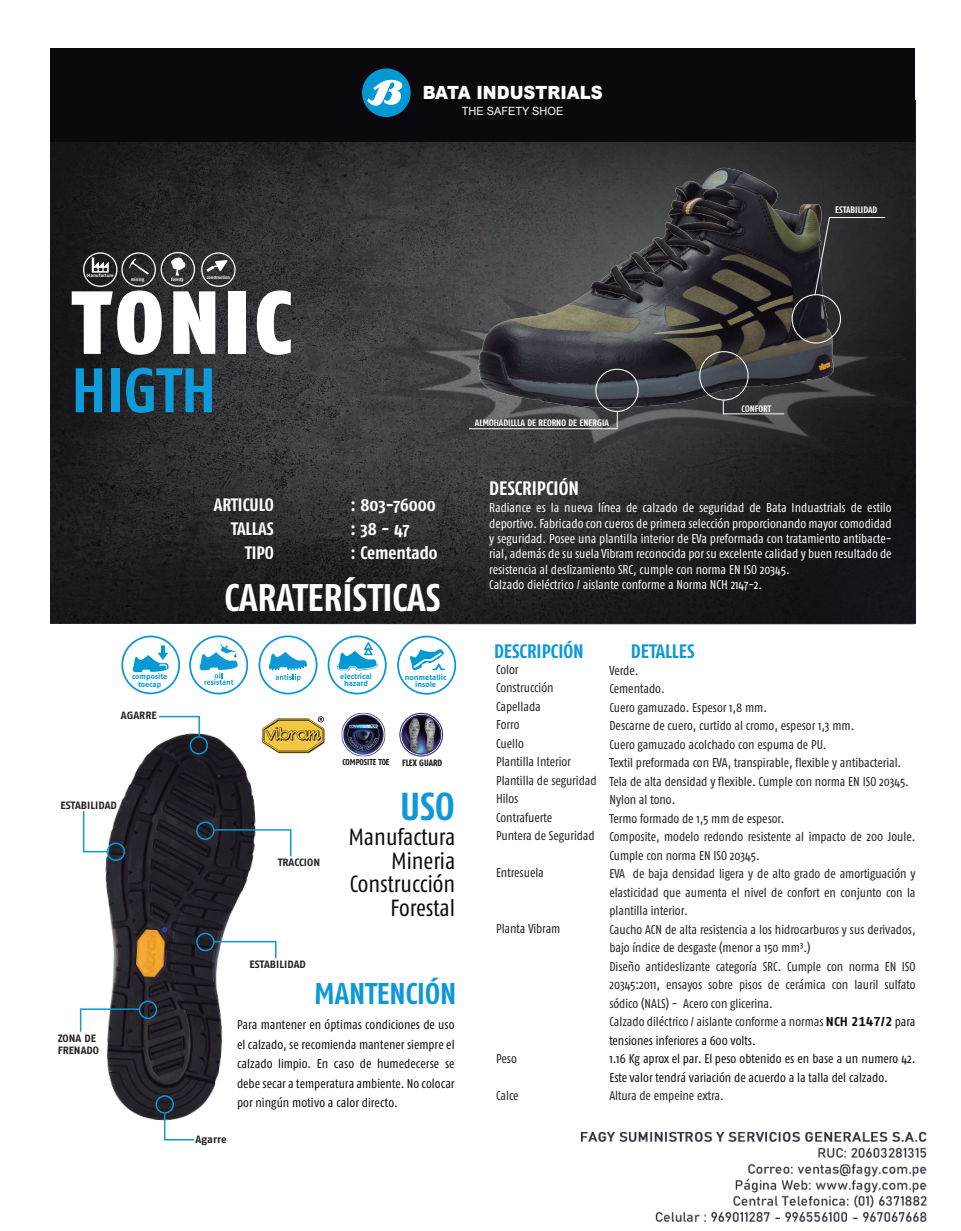
<style>
.page{position:relative;width:961px;height:1231px;background:#fff}
.page>*{position:absolute;margin:0;border:0;box-sizing:border-box;transform-origin:0 0}
.t1{font:900 89.25px "Fago Co";letter-spacing:.065em;color:#fff}
.t2{font:700 62.7px "Fago Co";letter-spacing:.01em;color:#0e9bd9}
.t3{font:700 39px "Fago Co";color:#0e98d7}
.t4{font:700 38.4px "Fago Co";color:#fff}
.t5{font:700 30px "Fago Co";color:#0e98d7}
.t6{font:23.4px/23.4px "Fago Co";color:#0b090d;text-align:right}
.t7{font:700 19.5px "Fago Co";color:#0e98d7}
.t8{font:700 19.5px "Fago Co";color:#fff}
.t9{font:900 18.15px "Arial";color:#fff;scale:.91 1}
.t10{font:700 18px/24px "Fago Co";color:#fff;text-align:right}
.t11{font:12.75px/18.5px "Fago Co";color:#231f20}
.t12{font:12.75px/15.3px "Fago Co";color:#fff}
.t13{font:12.75px/19.5px "Fago Co";letter-spacing:.005em;color:#0b090d;text-align:justify}
.t14{font:11.4px "Arial";color:#fff}
.t15{font:10.65px/12.8px "Fago No Bold TF";color:#231f20}
.t16{font:700 9.3px "Fago Co";color:#fff}
.t17{font:700 9.15px "Fago Co";color:#0b090d}
.t18{font:700 8.55px "Fago Co";color:#0b090d}
.t19{font:7.65px/7.2px "Fago No Bold TF";color:#0099d2;text-align:center}
.t20{font:700 4.8px "Fago Co";color:#fff}
.t21{font:4.65px "Fago No Bold TF";letter-spacing:-.005em;color:#fff}
.s1{font-family:"Fago No Bold TF";color:#0b090d}
.s2{color:#0b090d}
</style>
<div class="page">
<div style="left:50px;top:142px;width:23px;height:482px;background:#17171a"></div>
<img style="left:73px;top:48px;width:845px;height:706px">
<div style="left:50px;top:48px;width:864px;height:94px;background:#0b090d"></div>
<img style="left:73px;top:711px;width:222px;height:410px">
<div style="left:155px;top:1095px;width:19px;height:18px;border:1px solid #0e98d7;border-radius:50%"></div>
<div style="left:139px;top:1000px;width:18px;height:19px;border:1px solid #0e98d7;border-radius:50%"></div>
<div style="left:196px;top:932px;width:19px;height:19px;border:1px solid #0e98d7;border-radius:50%"></div>
<div style="left:107px;top:842px;width:18px;height:19px;border:1px solid #0e98d7;border-radius:50%"></div>
<div style="left:196px;top:821px;width:19px;height:19px;border:1px solid #0e98d7;border-radius:50%"></div>
<div style="left:189px;top:736px;width:19px;height:18px;border:1px solid #0e98d7;border-radius:50%"></div>
<svg style="left:163px;top:1112px;width:33px;height:29px"></svg>
<svg style="left:79px;top:1007px;width:62px;height:26px"></svg>
<svg style="left:213px;top:940px;width:64px;height:19px"></svg>
<svg style="left:213px;top:828px;width:79px;height:29px"></svg>
<svg style="left:82px;top:809px;width:27px;height:44px"></svg>
<svg style="left:158px;top:715px;width:43px;height:22px"></svg>
<svg style="left:200px;top:644px;width:38px;height:41px"></svg>
<div style="left:189px;top:635px;width:59px;height:59px;border:2px solid #0e98d7;border-radius:50%"></div>
<svg style="left:269px;top:652px;width:38px;height:29px"></svg>
<div style="left:259px;top:635px;width:58px;height:59px;border:2px solid #0e98d7;border-radius:50%"></div>
<svg style="left:337px;top:641px;width:41px;height:29px"></svg>
<div style="left:328px;top:635px;width:58px;height:59px;border:2px solid #0e98d7;border-radius:50%"></div>
<div style="left:122px;top:636px;width:58px;height:58px;border:2px solid #0e98d7;border-radius:50%"></div>
<svg style="left:132px;top:645px;width:37px;height:27px"></svg>
<img style="left:336px;top:709px;width:56px;height:48px">
<img style="left:397px;top:711px;width:48px;height:46px">
<div style="left:399px;top:713px;width:44px;height:43px;border:1px solid #37306f;border-radius:50%"></div>
<div style="left:402px;top:715px;width:39px;height:39px;border:1px solid #37306f;border-radius:50%"></div>
<div style="left:397px;top:636px;width:59px;height:58px;border:2px solid #0e98d7;border-radius:50%"></div>
<svg style="left:410px;top:648px;width:35px;height:23px"></svg>
<svg style="left:262px;top:716px;width:63px;height:37px"></svg>
<svg style="left:92px;top:257px;width:17px;height:16px"></svg>
<div style="left:83px;top:253px;width:34px;height:34px;border:1px solid #fff;border-radius:50%"></div>
<div style="left:122px;top:253px;width:34px;height:34px;border:1px solid #fff;border-radius:50%"></div>
<svg style="left:129px;top:258px;width:20px;height:16px"></svg>
<div style="left:161px;top:252px;width:34px;height:35px;border:1px solid #fff;border-radius:50%"></div>
<svg style="left:168px;top:256px;width:18px;height:20px"></svg>
<div style="left:201px;top:253px;width:34px;height:34px;border:1px solid #fff;border-radius:50%"></div>
<svg style="left:206px;top:260px;width:21px;height:12px"></svg>
<img style="left:462px;top:150px;width:403px;height:284px">
<div style="left:791px;top:294px;width:50px;height:49px;border:1px solid #fff;border-radius:50%"></div>
<svg style="left:814px;top:217px;width:72px;height:79px;background:#313033"></svg>
<div style="left:699px;top:351px;width:49px;height:49px;border:1px solid #fff;border-radius:50%"></div>
<svg style="left:722px;top:399px;width:63px;height:16px"></svg>
<div style="left:595px;top:369px;width:43px;height:43px;border:1px solid #fff;border-radius:50%"></div>
<svg style="left:468px;top:410px;width:150px;height:19px;background:#535356"></svg>
<div style="left:362px;top:68px;width:48px;height:49px;background:#0099d2;border-radius:50%"></div>
<svg style="left:367px;top:80px;width:36px;height:26px"></svg>
<img style="left:581px;top:1132px;width:345px;height:89px">
<p class="t21" style="left:87px;top:273px;width:28px">Manufacture</p>
<p class="t20" style="left:131px;top:276px;width:15px">mining</p>
<p class="t20" style="left:171px;top:276px;width:14px">foresty</p>
<p class="t20" style="left:207px;top:274px;width:24px">construction</p>
<h1 class="t1" style="left:72px;top:269px;width:221px">TONIC</h1>
<h2 class="t2" style="left:72px;top:353px;width:146px">HIGTH</h2>
<h3 class="t9" style="left:422px;top:80px;width:199px">BATA INDUSTRIALS</h3>
<p class="t14" style="left:462px;top:103px;width:103px">THE SAFETY SHOE</p>
<p class="t16" style="left:475px;top:417px;width:135px">ALMOHADILLLA DE REORNO DE ENERGIA</p>
<h3 class="t8" style="left:489px;top:476px;width:91px">DESCRIPCIÓN</h3>
<p class="t16" style="left:835px;top:205px;width:44px">ESTABILIDAD</p>
<p class="t16" style="left:741px;top:403px;width:31px">CONFORT</p>
<p class="t19" style="left:132px;top:673px;width:37px">composite toecap</p>
<p class="t15" style="left:121px;top:709px;width:37px">AGARRE</p>
<p class="t15" style="left:60px;top:798px;width:58px">ESTABILIDAD</p>
<p class="t15" style="left:58px;top:1031px;width:43px">ZONA DE<br>FRENADO</p>
<h3 class="t10" style="left:214px;top:492px;width:61px">ARTICULO<br>TALLAS<br>TIPO</h3>
<h3 class="t10" style="left:350px;top:492px;width:89px;text-align:left">: 803-76000 : 38 - 47<br>: Cementado</h3>
<h3 class="t4" style="left:224px;top:575px;width:218px">CARATERÍSTICAS</h3>
<p class="t19" style="left:340px;top:673px;width:33px">electrical hazard</p>
<p class="t19" style="left:405px;top:673px;width:43px">nonmetallic insole</p>
<p class="t15" style="left:278px;top:856px;width:44px">TRACCION</p>
<p class="t15" style="left:249px;top:958px;width:58px">ESTABILIDAD</p>
<p class="t18" style="left:342px;top:757px;width:49px">COMPOSITE TOE</p>
<p class="t17" style="left:402px;top:757px;width:42px">FLEX GUARD</p>
<h3 class="t3" style="left:400px;top:783px;width:56px">USO</h3>
<h3 class="t6" style="left:348px;top:825px;width:108px">Manufactura<br>Mineria<br>Construcción<br>Forestal</h3>
<p class="t15" style="left:195px;top:1133px;width:33px">Agarre</p>
<h3 class="t5" style="left:314px;top:976px;width:143px">MANTENCIÓN</h3>
<p class="t13" style="left:237px;top:1014px;width:219px">Para mantener en óptimas condiciones de uso el calzado, se recomienda mantener siempre el calzado limpio. En caso de humedecerse se debe secar a temperatura ambiente. No colocar por ningún motivo a calor directo.</p>
<p class="t12" style="left:489px;top:500px;width:404px">Radiance es la nueva línea de calzado de seguridad de Bata Induastrials de estilo deportivo. Fabricado con cueros de primera selección proporcionando mayor comodidad y seguridad. Posee una plantilla interior de EVa preformada con tratamiento antibacte&shy;rial, además de su suela Vibram reconocida por su excelente calidad y buen resultado de resistencia al deslizamiento SRC, cumple con norma EN ISO 20345.<br>Calzado dieléctrico / aislante conforme a Norma NCH 2147-2.</p>
<h3 class="t7" style="left:494px;top:640px;width:91px">DESCRIPCIÓN</h3>
<p class="t11" style="left:496px;top:660px;width:102px">Color<br>Construcción<br>Capellada<br>Forro<br>Cuello<br>Plantilla Interior<br>Plantilla de seguridad<br>Hilos<br>Contrafuerte<br>Puntera de Seguridad</p>
<p class="t11" style="left:496px;top:863px;width:49px">Entresuela</p>
<p class="t11" style="left:496px;top:919px;width:66px">Planta Vibram</p>
<p class="t11" style="left:496px;top:1048px;width:22px">Peso</p>
<p class="t11" style="left:496px;top:1085px;width:24px">Calce</p>
<h3 class="t7" style="left:631px;top:640px;width:65px">DETALLES</h3>
<p class="t11" style="left:609px;top:661px;width:308px">Verde.<br>Cementado.<br>Cuero gamuzado. Espesor 1,8 mm.<br>Descarne de cuero, curtido al cromo, espesor 1,3 mm.<br>Cuero gamuzado acolchado con espuma de PU.<br>Textil preformada con EVA, transpirable, flexible y antibacterial.<br>Tela de alta densidad y flexible. Cumple con norma EN ISO 20345.<br>Nylon al tono.<br>Termo formado de 1,5 mm de espesor.<br>Composite, modelo redondo resistente al impacto de 200 Joule.<br>Cumple con norma EN ISO 20345.<br>EVA de baja densidad ligera y de alto grado de amortiguación y elasticidad que aumenta el nivel de confort en conjunto con la plantilla interior.<br>Caucho ACN de alta resistencia a los hidrocarburos y sus derivados, bajo índice de desgaste (menor a 150 mm³.)<br>Diseño antideslizante categoría SRC. Cumple con norma EN ISO 20345:2011, ensayos sobre pisos de cerámica con lauril sulfato sódico (NALS) - Acero con glicerina.<br>Calzado diléctrico / aislante conforme a normas <span class="s1">NCH 2147/2</span> <span class="s2">para tensiones inferiores a 600 volts.<br>1.16 Kg aprox el par. El peso obtenido es en base a un numero 42.<br>Este valor tendrá variación de acuerdo a la talla del calzado.</span></p>
<p class="t11" style="left:609px;top:1086px;width:116px">Altura de empeine extra.</p>
</div>
